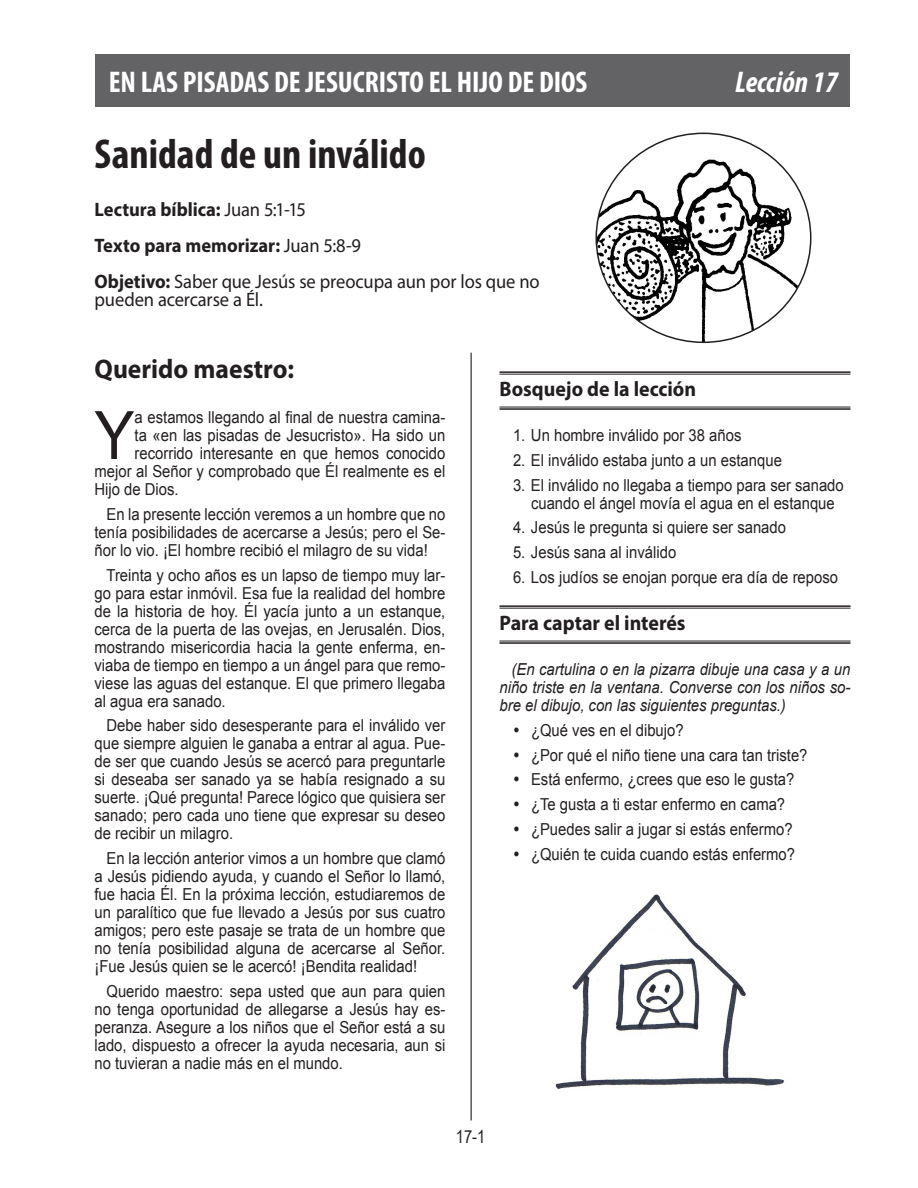
<style>
.page{position:relative;width:918px;height:1188px;background:#fff}
.page>*{position:absolute;margin:0;border:0;box-sizing:border-box;transform-origin:0 0}
._02_Body_Drop_Caps{font:66.75px "Arial";color:#231f20;scale:.9 1}
.t1{font:700 condensed 42px "Myriad Pro";color:#231f20}
.Unidad{font:700 condensed 30px "Myriad Pro";color:#fff}
.Unidad-2{font:italic 700 condensed 30px "Myriad Pro";color:#fff}
._03_Querido_Maestro{font:700 27px "Myriad Pro";color:#231f20;scale:.95 1}
._02_Sub_Titles{font:700 21px "Myriad Pro";color:#231f20;scale:.95 1}
._02_Body_No_Indent{font:19.5px/18px "Myriad Pro";letter-spacing:-.005em;color:#231f20;scale:.95 1}
._02_Body_No_Indent-2{font:700 19.5px "Myriad Pro";color:#231f20;scale:.95 1}
.t2{font:18px "Arial Narrow";color:#231f20}
._02_Body_Text{font:16.5px/18px "Arial";color:#231f20;text-align:justify;scale:.9 1}
.List{font:16.5px/18px "Arial";color:#231f20;text-align:center;scale:.9 1}
._02_Body_Drop_Caps-2{font:16.5px "Arial";color:#231f20;scale:.9 1}
._02_Body_Text-2{font:italic 16.5px/18px "Arial";color:#231f20;text-align:justify;scale:.9 1}
.s1{font-weight:400}
.s2{font-weight:700}
</style>
<div class="page">
<hr style="left:471px;top:353px;width:1px;height:767px;background:#231f20">
<hr style="left:500px;top:371px;width:350px;height:2px;background:#231f20">
<hr style="left:500px;top:374px;width:350px;height:1px;background:#231f20">
<hr style="left:500px;top:407px;width:350px;height:1px;background:#231f20">
<hr style="left:500px;top:408px;width:350px;height:2px;background:#231f20">
<hr style="left:500px;top:605px;width:350px;height:2px;background:#231f20">
<hr style="left:500px;top:608px;width:350px;height:1px;background:#231f20">
<hr style="left:500px;top:641px;width:350px;height:1px;background:#231f20">
<hr style="left:500px;top:642px;width:350px;height:2px;background:#231f20">
<div style="left:95px;top:55px;width:755px;height:52px;background:#636366"></div>
<img style="left:596px;top:151px;width:213px;height:191px">
<img style="left:555px;top:894px;width:229px;height:195px">
<p class="Unidad" style="left:109px;top:63px;width:480px">EN LAS PISADAS DE JESUCRISTO EL HIJO DE DIOS</p>
<p class="Unidad-2" style="left:735px;top:63px;width:104px">Lección 17</p>
<p class="t1" style="left:94px;top:128px;width:333px">Sanidad de un inválido</p>
<p class="_02_Body_No_Indent-2" style="left:94px;top:197px;width:224px">Lectura bíblica: <span class="s1">Juan 5:1-15</span></p>
<p class="_02_Body_No_Indent-2" style="left:94px;top:233px;width:282px">Texto para memorizar: <span class="s1">Juan 5:8-9</span></p>
<p class="_02_Body_No_Indent" style="left:94px;top:272px;width:470px"><span class="s2">Objetivo:</span> Saber que Jesús se preocupa aun por los que no pueden acercarse a Él.</p>
<p class="_03_Querido_Maestro" style="left:94px;top:351px;width:212px">Querido maestro:</p>
<p class="_02_Body_Drop_Caps" style="left:94px;top:392px;width:46px">Y</p>
<p class="_02_Body_Drop_Caps-2" style="left:135px;top:406px;width:347px">a estamos llegando al final de nuestra camina-</p>
<p class="_02_Body_Drop_Caps-2" style="left:135px;top:424px;width:347px">ta «en las pisadas de Jesucristo». Ha sido un</p>
<p class="_02_Body_Drop_Caps-2" style="left:135px;top:442px;width:347px">recorrido interesante en que hemos conocido</p>
<p class="_02_Body_Drop_Caps-2" style="left:94px;top:460px;width:391px">mejor al Señor y comprobado que Él realmente es el</p>
<p class="_02_Body_Drop_Caps-2" style="left:94px;top:478px;width:95px">Hijo de Dios.</p>
<p class="_02_Body_Text" style="left:94px;top:505px;width:391px;text-indent:12px">En la presente lección veremos a un hombre que no tenía posibilidades de acercarse a Jesús; pero el Se&shy;ñor lo vio. ¡El hombre recibió el milagro de su vida!</p>
<p class="_02_Body_Text" style="left:94px;top:566px;width:391px;text-indent:12px">Treinta y ocho años es un lapso de tiempo muy lar&shy;go para estar inmóvil. Esa fue la realidad del hombre de la historia de hoy. Él yacía junto a un estanque, cerca de la puerta de las ovejas, en Jerusalén. Dios, mostrando misericordia hacia la gente enferma, en&shy;viaba de tiempo en tiempo a un ángel para que remo&shy;viese las aguas del estanque. El que primero llegaba al agua era sanado.</p>
<p class="_02_Body_Text" style="left:94px;top:717px;width:391px;text-indent:12px">Debe haber sido desesperante para el inválido ver que siempre alguien le ganaba a entrar al agua. Pue&shy;de ser que cuando Jesús se acercó para preguntarle si deseaba ser sanado ya se había resignado a su suerte. ¡Qué pregunta! Parece lógico que quisiera ser sanado; pero cada uno tiene que expresar su deseo de recibir un milagro.</p>
<p class="_02_Body_Text" style="left:94px;top:849px;width:391px;text-indent:12px">En la lección anterior vimos a un hombre que clamó a Jesús pidiendo ayuda, y cuando el Señor lo llamó, fue hacia Él. En la próxima lección, estudiaremos de un paralítico que fue llevado a Jesús por sus cuatro amigos; pero este pasaje se trata de un hombre que no tenía posibilidad alguna de acercarse al Señor. ¡Fue Jesús quien se le acercó! ¡Bendita realidad!</p>
<p class="_02_Body_Text" style="left:94px;top:982px;width:391px;text-indent:12px">Querido maestro: sepa usted que aun para quien no tenga oportunidad de allegarse a Jesús hay es&shy;peranza. Asegure a los niños que el Señor está a su lado, dispuesto a ofrecer la ayuda necesaria, aun si no tuvieran a nadie más en el mundo.</p>
<p class="_02_Sub_Titles" style="left:500px;top:375px;width:209px">Bosquejo de la lección</p>
<p class="List" style="left:513px;top:426px;width:255px">1. Un hombre inválido por 38 años</p>
<p class="List" style="left:513px;top:451px;width:300px">2. El inválido estaba junto a un estanque</p>
<p class="List" style="left:513px;top:476px;width:369px">3. El inválido no llegaba a tiempo para ser sanado cuando el ángel movía el agua en el estanque</p>
<p class="List" style="left:513px;top:519px;width:305px">4. Jesús le pregunta si quiere ser sanado</p>
<p class="List" style="left:513px;top:543px;width:183px">5. Jesús sana al inválido</p>
<p class="List" style="left:513px;top:568px;width:363px">6. Los judíos se enojan porque era día de reposo</p>
<p class="_02_Sub_Titles" style="left:500px;top:609px;width:197px">Para captar el interés</p>
<p class="_02_Body_Text-2" style="left:500px;top:660px;width:392px;text-indent:12px">(En cartulina o en la pizarra dibuje una casa y a un niño triste en la ventana. Converse con los niños so&shy;bre el dibujo, con las siguientes preguntas.)</p>
<p class="List" style="left:513px;top:721px;width:191px">• ¿Qué ves en el dibujo?</p>
<p class="List" style="left:513px;top:746px;width:329px">• ¿Por qué el niño tiene una cara tan triste?</p>
<p class="List" style="left:513px;top:771px;width:314px">• Está enfermo, ¿crees que eso le gusta?</p>
<p class="List" style="left:513px;top:795px;width:304px">• ¿Te gusta a ti estar enfermo en cama?</p>
<p class="List" style="left:513px;top:820px;width:312px">• ¿Puedes salir a jugar si estás enfermo?</p>
<p class="List" style="left:513px;top:845px;width:315px">• ¿Quién te cuida cuando estás enfermo?</p>
<p class="t2" style="left:456px;top:1123px;width:31px">17-1</p>
</div>
